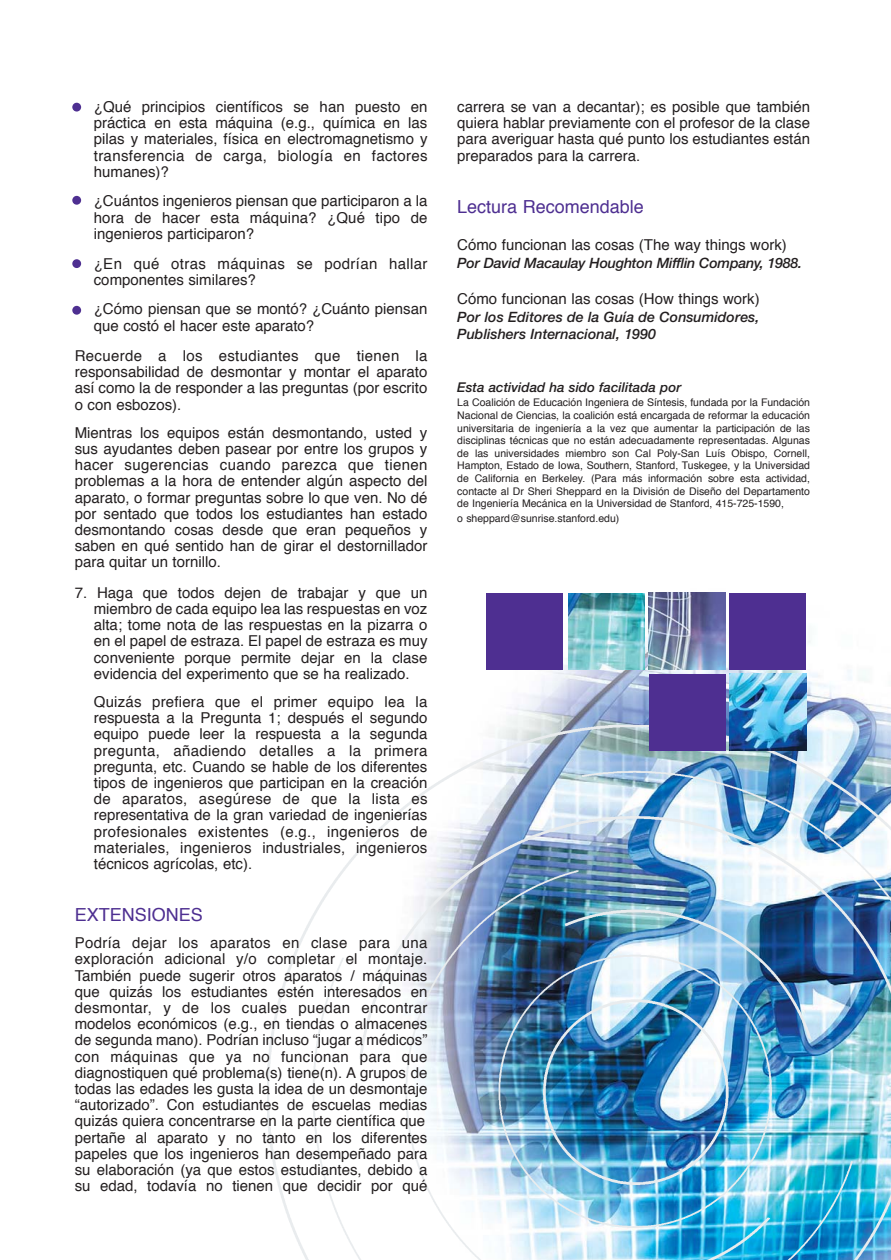
<style>
.page{position:relative;width:891px;height:1260px;background:#fff}
.page>*{position:absolute;margin:0;border:0;box-sizing:border-box;transform-origin:0 0}
.t1{font:18px "Helvetica";color:#4e2f91}
.t2{font:15px/16.2px "Helvetica";color:#231f20;text-align:justify}
.t3{font:15px/16.2px "Helvetica";letter-spacing:.02em;color:#231f20}
.t4{font:italic 500 14.25px/17.9px "Helvetica Neue";color:#231f20}
.t5{font:italic 500 13.5px "Helvetica Neue";color:#231f20}
.t6{font:10.5px/12.6px "Helvetica";color:#231f20;text-align:justify}
</style>
<div class="page">
<img style="left:72px;top:102px;width:819px;height:1158px">
<p class="t2" style="left:94px;top:100px;width:335px;text-indent:-19px">• ¿Qué principios científicos se han puesto en práctica en esta máquina (e.g., química en las pilas y materiales, física en electromagnetismo y transferencia de carga, biología en factores humanes)?</p>
<p class="t2" style="left:94px;top:194px;width:335px;text-indent:-19px">• ¿Cuántos ingenieros piensan que participaron a la hora de hacer esta máquina? ¿Qué tipo de ingenieros participaron?</p>
<p class="t3" style="left:94px;top:256px;width:335px;text-indent:-19px">• ¿En qué otras máquinas se podrían hallar componentes similares?</p>
<p class="t2" style="left:94px;top:302px;width:335px;text-indent:-19px">• ¿Cómo piensan que se montó? ¿Cuánto piensan que costó el hacer este aparato?</p>
<p class="t2" style="left:75px;top:349px;width:354px">Recuerde a los estudiantes que tienen la responsabilidad de desmontar y montar el aparato así como la de responder a las preguntas (por escrito o con esbozos).</p>
<p class="t2" style="left:75px;top:426px;width:354px">Mientras los equipos están desmontando, usted y sus ayudantes deben pasear por entre los grupos y hacer sugerencias cuando parezca que tienen problemas a la hora de entender algún aspecto del aparato, o formar preguntas sobre lo que ven. No dé por sentado que todos los estudiantes han estado desmontando cosas desde que eran pequeños y saben en qué sentido han de girar el destornillador para quitar un tornillo.</p>
<p class="t2" style="left:94px;top:586px;width:335px;text-indent:-19px">7. Haga que todos dejen de trabajar y que un miembro de cada equipo lea las respuestas en voz alta; tome nota de las respuestas en la pizarra o en el papel de estraza. El papel de estraza es muy conveniente porque permite dejar en la clase evidencia del experimento que se ha realizado.</p>
<p class="t2" style="left:94px;top:695px;width:335px">Quizás prefiera que el primer equipo lea la respuesta a la Pregunta 1; después el segundo equipo puede leer la respuesta a la segunda pregunta, añadiendo detalles a la primera pregunta, etc. Cuando se hable de los diferentes tipos de ingenieros que participan en la creación de aparatos, asegúrese de que la lista es representativa de la gran variedad de ingenierías profesionales existentes (e.g., ingenieros de materiales, ingenieros industriales, ingenieros técnicos agrícolas, etc).</p>
<p class="t1" style="left:75px;top:908px;width:130px">EXTENSIONES</p>
<p class="t2" style="left:75px;top:936px;width:354px;text-align:left">Podría dejar los aparatos en clase para una exploración adicional y/o completar el montaje.<br>También puede sugerir otros aparatos / máquinas que quizás los estudiantes estén interesados en desmontar, y de los cuales puedan encontrar modelos económicos (e.g., en tiendas o almacenes de segunda mano). Podrían incluso “jugar a médicos” con máquinas que ya no funcionan para que diagnostiquen qué problema(s) tiene(n). A grupos de todas las edades les gusta la idea de un desmontaje “autorizado”. Con estudiantes de escuelas medias quizás quiera concentrarse en la parte científica que pertañe al aparato y no tanto en los diferentes papeles que los ingenieros han desempeñado para su elaboración (ya que estos estudiantes, debido a su edad, todavía no tienen que decidir por qué</p>
<p class="t2" style="left:457px;top:100px;width:354px">carrera se van a decantar); es posible que también quiera hablar previamente con el profesor de la clase para averiguar hasta qué punto los estudiantes están preparados para la carrera.</p>
<p class="t1" style="left:457px;top:199px;width:188px">Lectura Recomendable</p>
<p class="t2" style="left:457px;top:238px;width:331px">Cómo funcionan las cosas (The way things work)</p>
<p class="t4" style="left:457px;top:255px;width:346px">Por David Macaulay Houghton Mifflin Company, 1988.</p>
<p class="t2" style="left:457px;top:292px;width:304px">Cómo funcionan las cosas (How things work)</p>
<p class="t4" style="left:457px;top:309px;width:304px">Por los Editores de la Guía de Consumidores,<br>Publishers Internacional, 1990</p>
<p class="t5" style="left:457px;top:383px;width:226px">Esta actividad ha sido facilitada por</p>
<p class="t6" style="left:457px;top:397px;width:354px">La Coalición de Educación Ingeniera de Síntesis, fundada por la Fundación Nacional de Ciencias, la coalición está encargada de reformar la educación universitaria de ingeniería a la vez que aumentar la participación de las disciplinas técnicas que no están adecuadamente representadas. Algunas de las universidades miembro son Cal Poly-San Luís Obispo, Cornell, Hampton, Estado de Iowa, Southern, Stanford, Tuskegee, y la Universidad de California en Berkeley. (Para más información sobre esta actividad, contacte al Dr Sheri Sheppard en la División de Diseño del Departamento de Ingeniería Mecánica en la Universidad de Stanford, 415-725-1590,</p>
<p class="t6" style="left:457px;top:513px;width:164px">o sheppard@sunrise.stanford.edu)</p>
</div>
